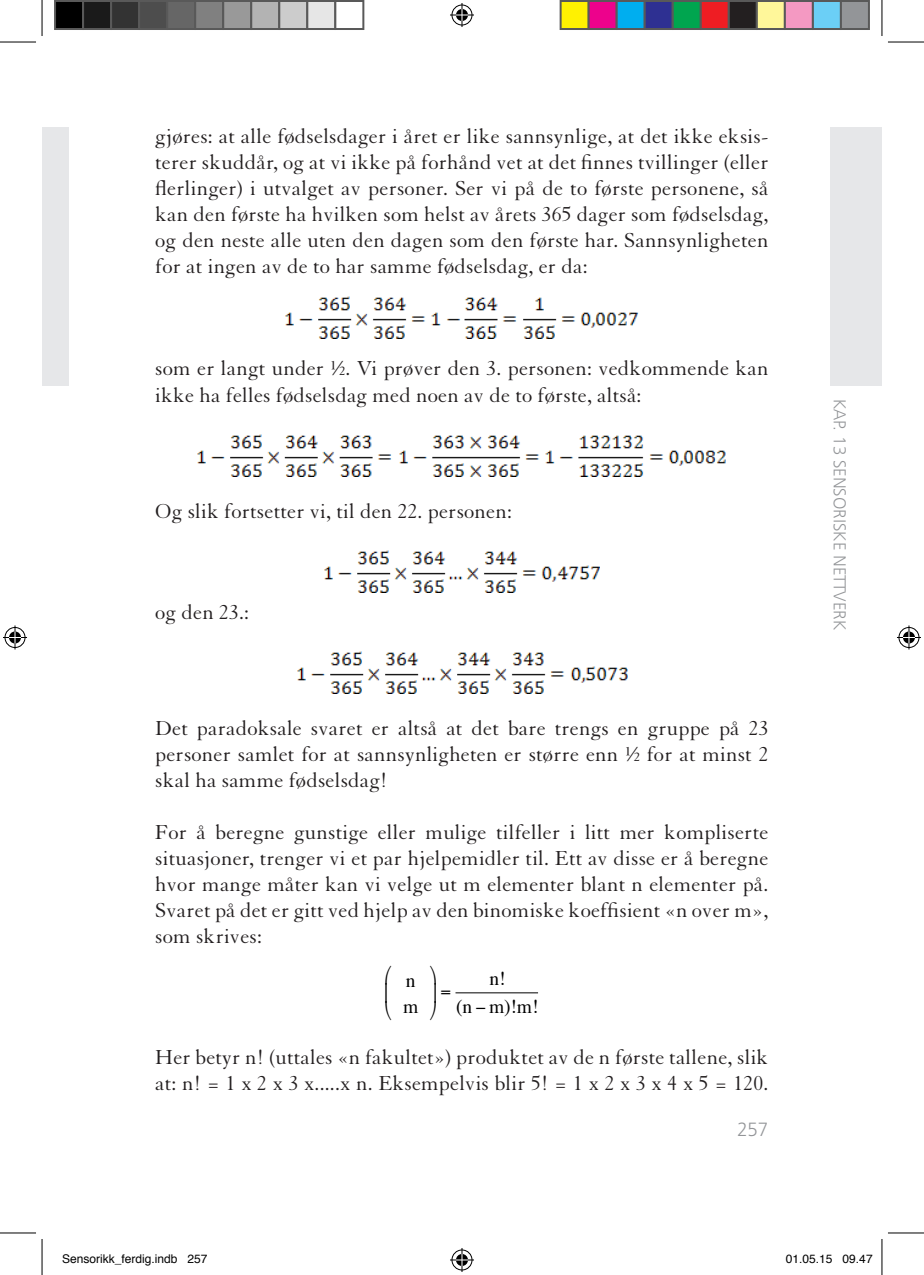
<style>
.page{position:relative;width:924px;height:1275px;background:#fff}
.page>*{position:absolute;margin:0;border:0;box-sizing:border-box;transform-origin:0 0}
.t1{font:22px/26px "Granjon";letter-spacing:.01em;color:#231f20;text-align:justify}
.t2{font:300 20px "Frutiger Next LT";color:#939598}
.t3{font:19.4px/25.2px "Times";color:#000}
.t4{font:300 18px "Frutiger Next LT";color:#939598}
.t5{font:12px "Helvetica";color:#000}
</style>
<div class="page">
<div style="left:830px;top:127px;width:51px;height:259px;background:#e6e7e9"></div>
<img style="left:285px;top:296px;width:353px;height:42px">
<img style="left:197px;top:434px;width:529px;height:42px">
<img style="left:324px;top:550px;width:275px;height:43px">
<img style="left:297px;top:651px;width:330px;height:42px">
<hr style="left:455px;top:992px;width:83px;height:1px;background:#000">
<div style="left:42px;top:127px;width:26px;height:259px;background:#e6e7e9"></div>
<hr style="left:0;top:42px;width:36px;height:1px;background:#000">
<hr style="left:887px;top:42px;width:36px;height:1px;background:#000">
<hr style="left:0;top:1232px;width:36px;height:1px;background:#000">
<hr style="left:887px;top:1232px;width:36px;height:1px;background:#000">
<hr style="left:42px;top:0;width:1px;height:36px;background:#000">
<hr style="left:42px;top:1239px;width:1px;height:36px;background:#000">
<hr style="left:881px;top:0;width:1px;height:36px;background:#000">
<hr style="left:881px;top:1239px;width:1px;height:36px;background:#000">
<svg style="left:450px;top:3px;width:24px;height:24px"></svg>
<svg style="left:450px;top:1248px;width:24px;height:24px"></svg>
<svg style="left:3px;top:625px;width:24px;height:24px"></svg>
<svg style="left:897px;top:625px;width:23px;height:24px"></svg>
<div style="left:55px;top:1px;width:28px;height:28px;background:#000"></div>
<div style="left:54px;top:0;width:30px;height:30px;border:2px solid #595959"></div>
<div style="left:83px;top:1px;width:28px;height:28px;background:#1a1a1a"></div>
<div style="left:82px;top:0;width:30px;height:30px;border:2px solid #595959"></div>
<div style="left:111px;top:1px;width:28px;height:28px;background:#333"></div>
<div style="left:110px;top:0;width:30px;height:30px;border:2px solid #595959"></div>
<div style="left:139px;top:1px;width:28px;height:28px;background:#4d4d4d"></div>
<div style="left:138px;top:0;width:30px;height:30px;border:2px solid #595959"></div>
<div style="left:167px;top:1px;width:28px;height:28px;background:#666"></div>
<div style="left:166px;top:0;width:30px;height:30px;border:2px solid #595959"></div>
<div style="left:195px;top:1px;width:28px;height:28px;background:#808080"></div>
<div style="left:194px;top:0;width:30px;height:30px;border:2px solid #595959"></div>
<div style="left:223px;top:1px;width:28px;height:28px;background:#999"></div>
<div style="left:222px;top:0;width:30px;height:30px;border:2px solid #595959"></div>
<div style="left:251px;top:1px;width:28px;height:28px;background:#b3b3b3"></div>
<div style="left:250px;top:0;width:30px;height:30px;border:2px solid #595959"></div>
<div style="left:279px;top:1px;width:28px;height:28px;background:#ccc"></div>
<div style="left:278px;top:0;width:30px;height:30px;border:2px solid #595959"></div>
<div style="left:307px;top:1px;width:28px;height:28px;background:#e6e6e6"></div>
<div style="left:306px;top:0;width:30px;height:30px;border:2px solid #595959"></div>
<div style="left:334px;top:0;width:30px;height:30px;border:2px solid #595959"></div>
<div style="left:560px;top:1px;width:28px;height:28px;background:#fff101"></div>
<div style="left:559px;top:0;width:30px;height:30px;border:2px solid #595959"></div>
<div style="left:588px;top:1px;width:28px;height:28px;background:#ed028c"></div>
<div style="left:587px;top:0;width:30px;height:30px;border:2px solid #595959"></div>
<div style="left:616px;top:1px;width:28px;height:28px;background:#00aeef"></div>
<div style="left:615px;top:0;width:30px;height:30px;border:2px solid #595959"></div>
<div style="left:644px;top:1px;width:28px;height:28px;background:#2e3092"></div>
<div style="left:643px;top:0;width:30px;height:30px;border:2px solid #595959"></div>
<div style="left:672px;top:1px;width:28px;height:28px;background:#00a54f"></div>
<div style="left:671px;top:0;width:30px;height:30px;border:2px solid #595959"></div>
<div style="left:700px;top:1px;width:28px;height:28px;background:#ee1d23"></div>
<div style="left:699px;top:0;width:30px;height:30px;border:2px solid #595959"></div>
<div style="left:728px;top:1px;width:28px;height:28px;background:#231f20"></div>
<div style="left:727px;top:0;width:30px;height:30px;border:2px solid #595959"></div>
<div style="left:756px;top:1px;width:28px;height:28px;background:#fff79a"></div>
<div style="left:755px;top:0;width:30px;height:30px;border:2px solid #595959"></div>
<div style="left:784px;top:1px;width:28px;height:28px;background:#f499c2"></div>
<div style="left:783px;top:0;width:30px;height:30px;border:2px solid #595959"></div>
<div style="left:812px;top:1px;width:28px;height:28px;background:#6bcff6"></div>
<div style="left:811px;top:0;width:30px;height:30px;border:2px solid #595959"></div>
<div style="left:840px;top:1px;width:28px;height:28px;background:#939598"></div>
<div style="left:839px;top:0;width:30px;height:30px;border:2px solid #595959"></div>
<p class="t1" style="left:155px;top:123px;width:614px">gjøres: at alle fødselsdager i året er like sannsynlige, at det ikke eksis&shy;terer skuddår, og at vi ikke på forhånd vet at det finnes tvillinger (eller flerlinger) i utvalget av personer. Ser vi på de to første personene, så kan den første ha hvilken som helst av årets 365 dager som fødselsdag, og den neste alle uten den dagen som den første har. Sannsynligheten for at ingen av de to har samme fødselsdag, er da:</p>
<p class="t1" style="left:155px;top:356px;width:614px">som er langt under ½. Vi prøver den 3. personen: vedkommende kan ikke ha felles fødselsdag med noen av de to første, altså:</p>
<p class="t1" style="left:155px;top:499px;width:358px">Og slik fortsetter vi, til den 22. personen:</p>
<p class="t1" style="left:155px;top:599px;width:95px">og den 23.:</p>
<p class="t1" style="left:155px;top:716px;width:614px">Det paradoksale svaret er altså at det bare trengs en gruppe på 23 personer samlet for at sannsynligheten er større enn ½ for at minst 2 skal ha samme fødselsdag!</p>
<p class="t1" style="left:155px;top:820px;width:614px">For å beregne gunstige eller mulige tilfeller i litt mer kompliserte situasjoner, trenger vi et par hjelpemidler til. Ett av disse er å beregne hvor mange måter kan vi velge ut m elementer blant n elementer på.<br>Svaret på det er gitt ved hjelp av den binomiske koeffisient «n over m», som skrives:</p>
<p class="t3" style="left:403px;top:966px;width:17px">n m</p>
<p class="t3" style="left:456px;top:963px;width:84px;line-height:27.2px;text-align:center">n!<br>(n − m)!m!</p>
<p class="t1" style="left:155px;top:1045px;width:614px">Her betyr n! (uttales «n fakultet») produktet av de n første tallene, slik at: n! = 1 x 2 x 3 x.....x n. Eksempelvis blir 5! = 1 x 2 x 3 x 4 x 5 = 120.</p>
<p class="t2" style="left:736px;top:1118px;width:33px">257</p>
<p class="t4" style="left:849px;top:399px;width:232px;rotate:90deg">KAP. 13 SENSORISKE NETTVERK</p>
<p class="t5" style="left:62px;top:1249px;width:147px">Sensorikk_ferdig.indb 257</p>
<p class="t5" style="left:785px;top:1249px;width:88px">01.05.15 09.47</p>
</div>
